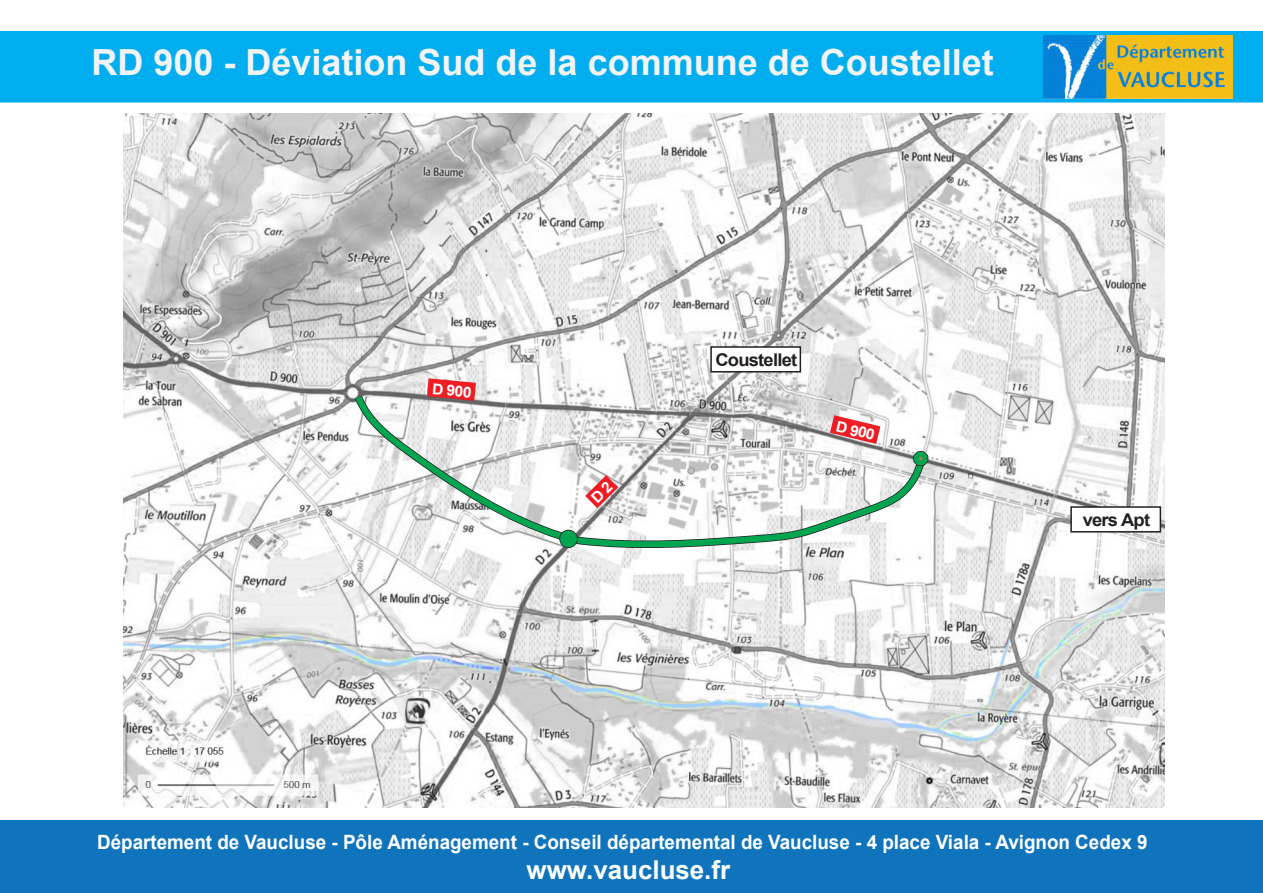
<style>
.page{position:relative;width:1263px;height:893px;background:#fff}
.page>*{position:absolute;margin:0;border:0;box-sizing:border-box;transform-origin:0 0}
.t1{font:700 36px "Arial";color:#f2f3f4}
.t2{font:700 25.95px "Arial";color:#fff}
.t3{font:700 19.65px "Arial";color:#fff;scale:.96 1}
.t4{font:700 17.55px "Arial";letter-spacing:-.04em;color:#231f20;scale:1.05 1}
.t5{font:700 15px "Arial";color:#fff;scale:1.05 1}
</style>
<div class="page">
<img style="left:123px;top:113px;width:1041px;height:694px">
<div style="left:0;top:820px;width:1263px;height:73px;background:#1074bc"></div>
<div style="left:0;top:31px;width:1263px;height:72px;background:#00aeef"></div>
<img style="left:1043px;top:35px;width:189px;height:63px">
<div style="left:710px;top:346px;width:91px;height:26px;background:#fff;border:2px solid #231f20"></div>
<div style="left:1070px;top:506px;width:91px;height:27px;background:#fff;border:2px solid #231f20"></div>
<svg style="left:349px;top:378px;width:581px;height:184px"></svg>
<h1 class="t1" style="left:91px;top:38px;width:904px">RD 900 - Déviation Sud de la commune de Coustellet</h1>
<p class="t5" style="left:433px;top:379px;width:39px;rotate:5deg">D 900</p>
<p class="t4" style="left:715px;top:348px;width:80px">Coustellet</p>
<p class="t5" style="left:839px;top:416px;width:39px;rotate:14deg">D 900</p>
<p class="t4" style="left:1083px;top:508px;width:66px">vers Apt</p>
<p class="t3" style="left:97px;top:829px;width:1096px">Département de Vaucluse - Pôle Aménagement - Conseil départemental de Vaucluse - 4 place Viala - Avignon Cedex 9</p>
<h2 class="t2" style="left:527px;top:853px;width:205px">www.vaucluse.fr</h2>
</div>
